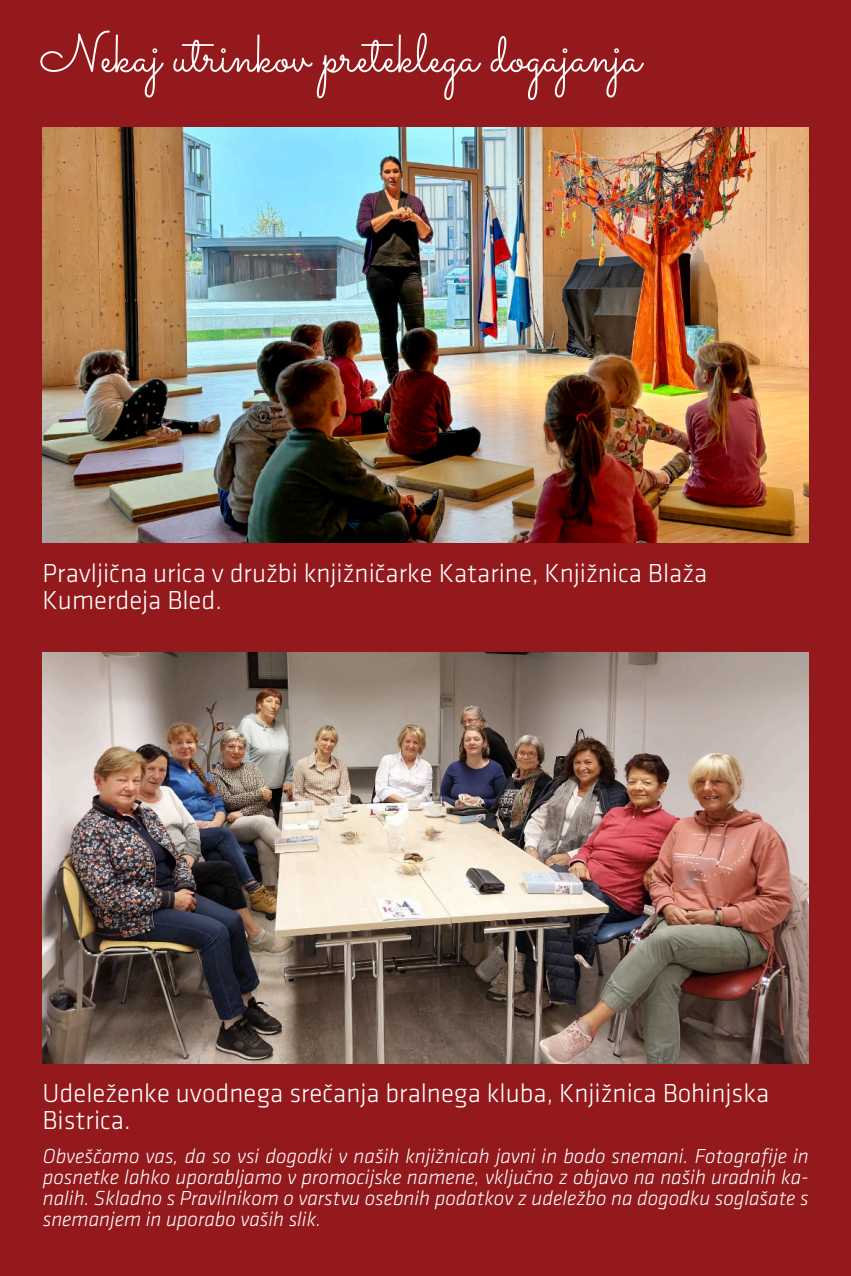
<style>
.page{position:relative;width:851px;height:1276px;background:#fff}
.page>*{position:absolute;margin:0;border:0;box-sizing:border-box;transform-origin:0 0}
.t1{font:54px "Sacramento";color:#fff}
.t2{font:300 27px/27px "Klavika";color:#fff}
.t3{font:italic 300 21px/21px "Klavika";color:#fff;text-align:justify}
</style>
<div class="page">
<div style="left:0;top:0;width:850px;height:1276px;background:#93191d"></div>
<img style="left:43px;top:128px;width:765px;height:415px">
<img style="left:43px;top:653px;width:765px;height:410px">
<h1 class="t1" style="left:40px;top:21px;width:603px">Nekaj utrinkov preteklega dogajanja</h1>
<p class="t2" style="left:43px;top:561px;width:666px">Pravljična urica v družbi knjižničarke Katarine, Knjižnica Blaža<br>Kumerdeja Bled.</p>
<p class="t2" style="left:43px;top:1082px;width:728px">Udeleženke uvodnega srečanja bralnega kluba, Knjižnica Bohinjska<br>Bistrica.</p>
<p class="t3" style="left:43px;top:1147px;width:767px">Obveščamo vas, da so vsi dogodki v naših knjižnicah javni in bodo snemani. Fotografije in posnetke lahko uporabljamo v promocijske namene, vključno z objavo na naših uradnih ka&shy;nalih. Skladno s Pravilnikom o varstvu osebnih podatkov z udeležbo na dogodku soglašate s snemanjem in uporabo vaših slik.</p>
</div>
